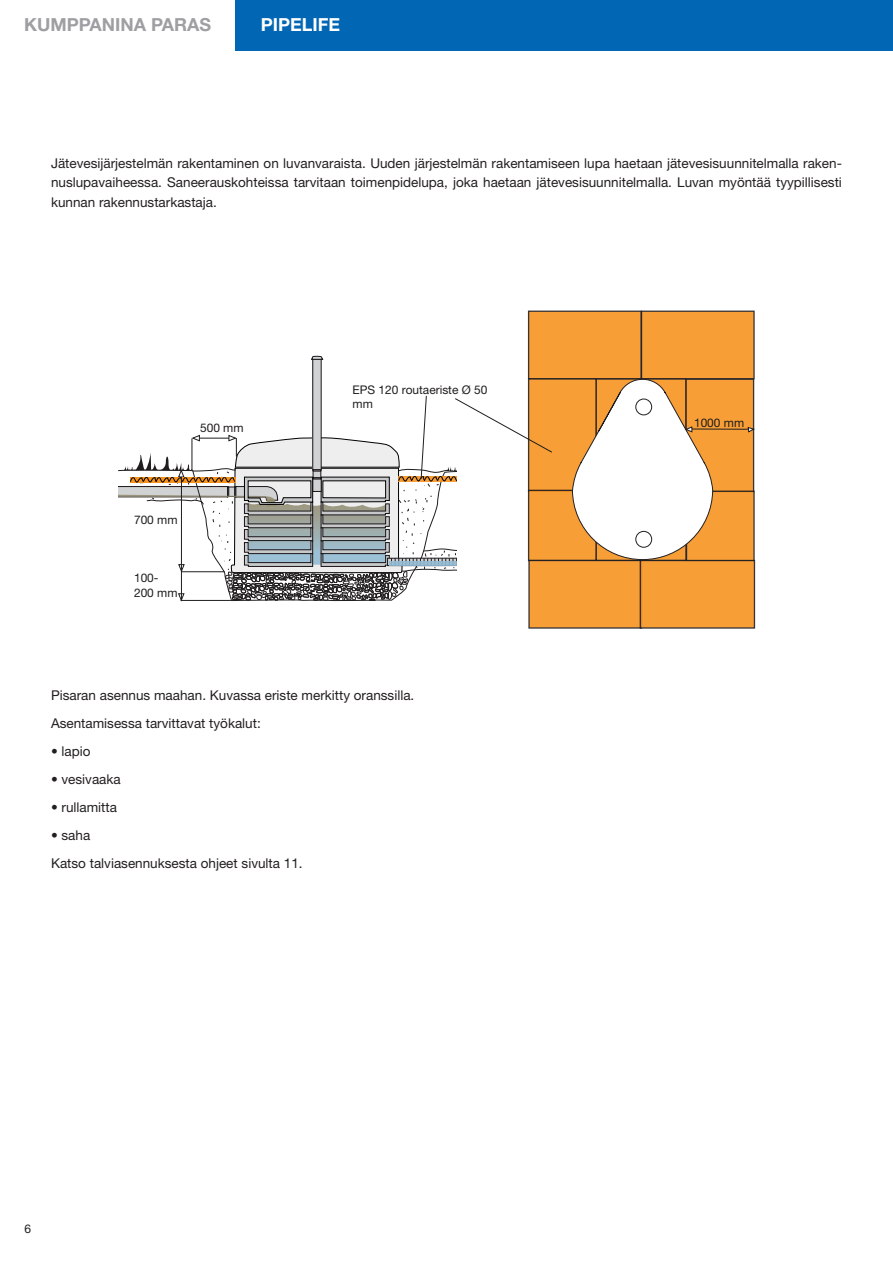
<style>
.page{position:relative;width:893px;height:1263px;background:#fff}
.page>*{position:absolute;margin:0;border:0;box-sizing:border-box;transform-origin:0 0}
.t1{font:700 18px "Helvetica Neue LT Std";color:#9d9fa2}
.t2{font:700 18px "Helvetica Neue LT Std";color:#fff}
.Leipäteksti{font:13.5px/19.5px "Helvetica Neue LT Std";color:#231f20;text-align:justify}
.kuvateksti{font:13.5px "Helvetica Neue LT Std";color:#231f20}
.t3{font:12px "Helvetica Neue LT Std";color:#231f20}
.t4{font:11.85px/14.2px "Helvetica Neue LT Std";color:#201d1e}
</style>
<div class="page">
<div style="left:235px;top:0;width:655px;height:51px;background:#0166b3"></div>
<hr style="left:889px;top:0;width:4px;height:51px;background:#0166b3">
<div style="left:686px;top:379px;width:68px;height:113px;background:#f79e36"></div>
<div style="left:685px;top:378px;width:69px;height:114px;border:1px solid #231f20"></div>
<div style="left:686px;top:491px;width:68px;height:70px;background:#f79e36"></div>
<div style="left:529px;top:311px;width:112px;height:68px;background:#f79e36"></div>
<div style="left:528px;top:311px;width:114px;height:68px;border:1px solid #231f20"></div>
<div style="left:641px;top:311px;width:113px;height:68px;background:#f79e36"></div>
<div style="left:641px;top:311px;width:114px;height:68px;border:1px solid #231f20"></div>
<div style="left:529px;top:560px;width:112px;height:68px;background:#f79e36"></div>
<div style="left:640px;top:560px;width:114px;height:68px;background:#f79e36"></div>
<div style="left:640px;top:560px;width:115px;height:69px;border:1px solid #231f20"></div>
<hr style="left:691px;top:429px;width:58px;height:1px;background:#201d1e">
<svg style="left:747px;top:426px;width:8px;height:7px"></svg>
<svg style="left:118px;top:356px;width:601px;height:247px"></svg>
<h1 class="t1" style="left:24px;top:13px;width:189px">KUMPPANINA PARAS</h1>
<h1 class="t2" style="left:261px;top:13px;width:81px">PIPELIFE</h1>
<p class="Leipäteksti" style="left:51px;top:153px;width:792px">Jätevesijärjestelmän rakentaminen on luvanvaraista. Uuden järjestelmän rakentamiseen lupa haetaan jätevesisuunnitelmalla raken&shy;nuslupavaiheessa. Saneerauskohteissa tarvitaan toimenpidelupa, joka haetaan jätevesisuunnitelmalla. Luvan myöntää tyypillisesti kunnan rakennustarkastaja.</p>
<p class="t4" style="left:200px;top:421px;width:45px">500 mm</p>
<p class="t4" style="left:134px;top:513px;width:45px">700 mm</p>
<p class="t4" style="left:134px;top:571px;width:45px">100-<br>200 mm</p>
<p class="t4" style="left:353px;top:382px;width:136px">EPS 120 routaeriste Ø 50 mm</p>
<p class="kuvateksti" style="left:51px;top:688px;width:365px">Pisaran asennus maahan. Kuvassa eriste merkitty oranssilla.</p>
<p class="kuvateksti" style="left:51px;top:716px;width:211px">Asentamisessa tarvittavat työkalut:</p>
<p class="kuvateksti" style="left:51px;top:744px;width:41px">• lapio</p>
<p class="kuvateksti" style="left:51px;top:772px;width:71px">• vesivaaka</p>
<p class="kuvateksti" style="left:51px;top:800px;width:68px">• rullamitta</p>
<p class="kuvateksti" style="left:51px;top:828px;width:41px">• saha</p>
<p class="kuvateksti" style="left:51px;top:856px;width:253px">Katso talviasennuksesta ohjeet sivulta 11.</p>
<p class="t3" style="left:25px;top:1222px;width:8px">6</p>
<p class="t4" style="left:694px;top:416px;width:52px">1000 mm</p>
</div>
